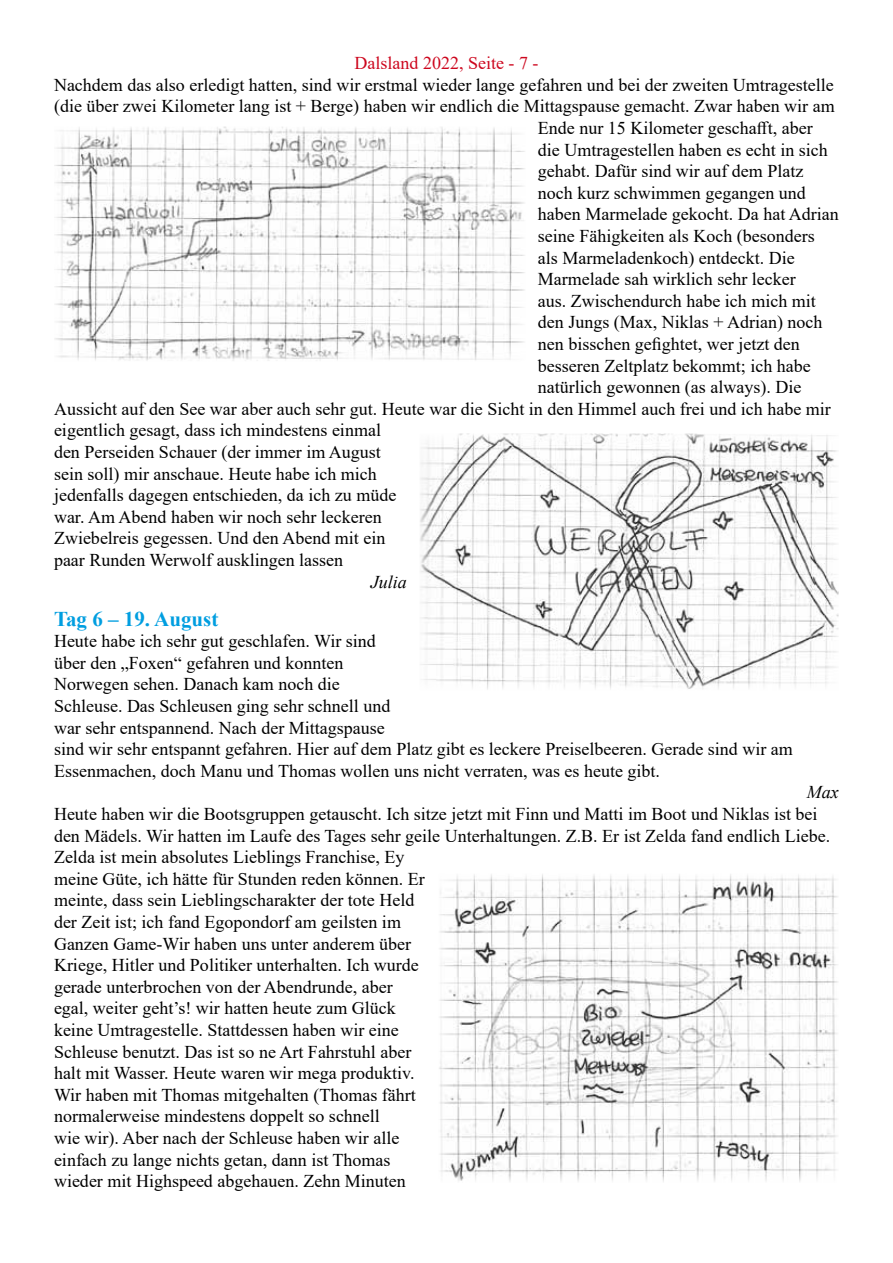
<style>
.page{position:relative;width:893px;height:1263px;background:#fff}
.page>*{position:absolute;margin:0;border:0;box-sizing:border-box;transform-origin:0 0}
.t1{font:700 21px "Times New Roman";color:#009ee0}
.t2{font:18px/21.6px "Times New Roman";color:#000}
.t3{font:18px "Times New Roman";color:#cd071e}
.t4{font:italic 18px "Times New Roman";color:#000}
</style>
<div class="page">
<img style="left:439px;top:874px;width:399px;height:308px">
<img style="left:54px;top:127px;width:471px;height:234px">
<img style="left:420px;top:434px;width:419px;height:256px">
<p class="t3" style="left:354px;top:50px;width:185px">Dalsland 2022, Seite - 7 -</p>
<p class="t2" style="left:54px;top:73px;width:781px">Nachdem das also erledigt hatten, sind wir erstmal wieder lange gefahren und bei der zweiten Umtragestelle</p>
<p class="t2" style="left:54px;top:95px;width:782px">(die über zwei Kilometer lang ist + Berge) haben wir endlich die Mittagspause gemacht. Zwar haben wir am</p>
<p class="t2" style="left:538px;top:117px;width:276px">Ende nur 15 Kilometer geschafft, aber</p>
<p class="t2" style="left:538px;top:138px;width:291px">die Umtragestellen haben es echt in sich</p>
<p class="t2" style="left:538px;top:160px;width:267px">gehabt. Dafür sind wir auf dem Platz</p>
<p class="t2" style="left:538px;top:181px;width:269px">noch kurz schwimmen gegangen und</p>
<p class="t2" style="left:538px;top:203px;width:302px">haben Marmelade gekocht. Da hat Adrian</p>
<p class="t2" style="left:538px;top:225px;width:278px">seine Fähigkeiten als Koch (besonders</p>
<p class="t2" style="left:538px;top:246px;width:258px">als Marmeladenkoch) entdeckt. Die</p>
<p class="t2" style="left:538px;top:268px;width:259px">Marmelade sah wirklich sehr lecker</p>
<p class="t2" style="left:538px;top:289px;width:279px">aus. Zwischendurch habe ich mich mit</p>
<p class="t2" style="left:538px;top:311px;width:286px">den Jungs (Max, Niklas + Adrian) noch</p>
<p class="t2" style="left:538px;top:333px;width:263px">nen bisschen gefightet, wer jetzt den</p>
<p class="t2" style="left:538px;top:354px;width:274px">besseren Zeltplatz bekommt; ich habe</p>
<p class="t2" style="left:538px;top:376px;width:265px">natürlich gewonnen (as always). Die</p>
<p class="t2" style="left:54px;top:397px;width:778px">Aussicht auf den See war aber auch sehr gut. Heute war die Sicht in den Himmel auch frei und ich habe mir</p>
<p class="t2" style="left:54px;top:419px;width:328px">eigentlich gesagt, dass ich mindestens einmal</p>
<p class="t2" style="left:54px;top:441px;width:328px">den Perseiden Schauer (der immer im August</p>
<p class="t2" style="left:54px;top:462px;width:324px">sein soll) mir anschaue. Heute habe ich mich</p>
<p class="t2" style="left:54px;top:484px;width:344px">jedenfalls dagegen entschieden, da ich zu müde</p>
<p class="t2" style="left:54px;top:505px;width:329px">war. Am Abend haben wir noch sehr leckeren</p>
<p class="t2" style="left:54px;top:527px;width:333px">Zwiebelreis gegessen. Und den Abend mit ein</p>
<p class="t2" style="left:54px;top:549px;width:291px">paar Runden Werwolf ausklingen lassen</p>
<p class="t4" style="left:371px;top:569px;width:37px">Julia</p>
<p class="t1" style="left:54px;top:603px;width:166px">Tag 6 – 19. August</p>
<p class="t2" style="left:54px;top:630px;width:740px">Heute habe ich sehr gut geschlafen. Wir sind<br>über den „Foxen“ gefahren und konnten<br>Norwegen sehen. Danach kam noch die<br>Schleuse. Das Schleusen ging sehr schnell und<br>war sehr entspannend. Nach der Mittagspause<br>sind wir sehr entspannt gefahren. Hier auf dem Platz gibt es leckere Preiselbeeren. Gerade sind wir am Essenmachen, doch Manu und Thomas wollen uns nicht verraten, was es heute gibt.</p>
<p class="t4" style="left:807px;top:780px;width:33px">Max</p>
<p class="t2" style="left:54px;top:802px;width:778px">Heute haben wir die Bootsgruppen getauscht. Ich sitze jetzt mit Finn und Matti im Boot und Niklas ist bei den Mädels. Wir hatten im Laufe des Tages sehr geile Unterhaltungen. Z.B. Er ist Zelda fand endlich Liebe.<br>Zelda ist mein absolutes Lieblings Franchise, Ey<br>meine Güte, ich hätte für Stunden reden können. Er<br>meinte, dass sein Lieblingscharakter der tote Held<br>der Zeit ist; ich fand Egopondorf am geilsten im<br>Ganzen Game-Wir haben uns unter anderem über<br>Kriege, Hitler und Politiker unterhalten. Ich wurde<br>gerade unterbrochen von der Abendrunde, aber<br>egal, weiter geht’s! wir hatten heute zum Glück<br>keine Umtragestelle. Stattdessen haben wir eine<br>Schleuse benutzt. Das ist so ne Art Fahrstuhl aber<br>halt mit Wasser. Heute waren wir mega produktiv.<br>Wir haben mit Thomas mitgehalten (Thomas fährt<br>normalerweise mindestens doppelt so schnell<br>wie wir). Aber nach der Schleuse haben wir alle<br>einfach zu lange nichts getan, dann ist Thomas<br>wieder mit Highspeed abgehauen. Zehn Minuten</p>
</div>
